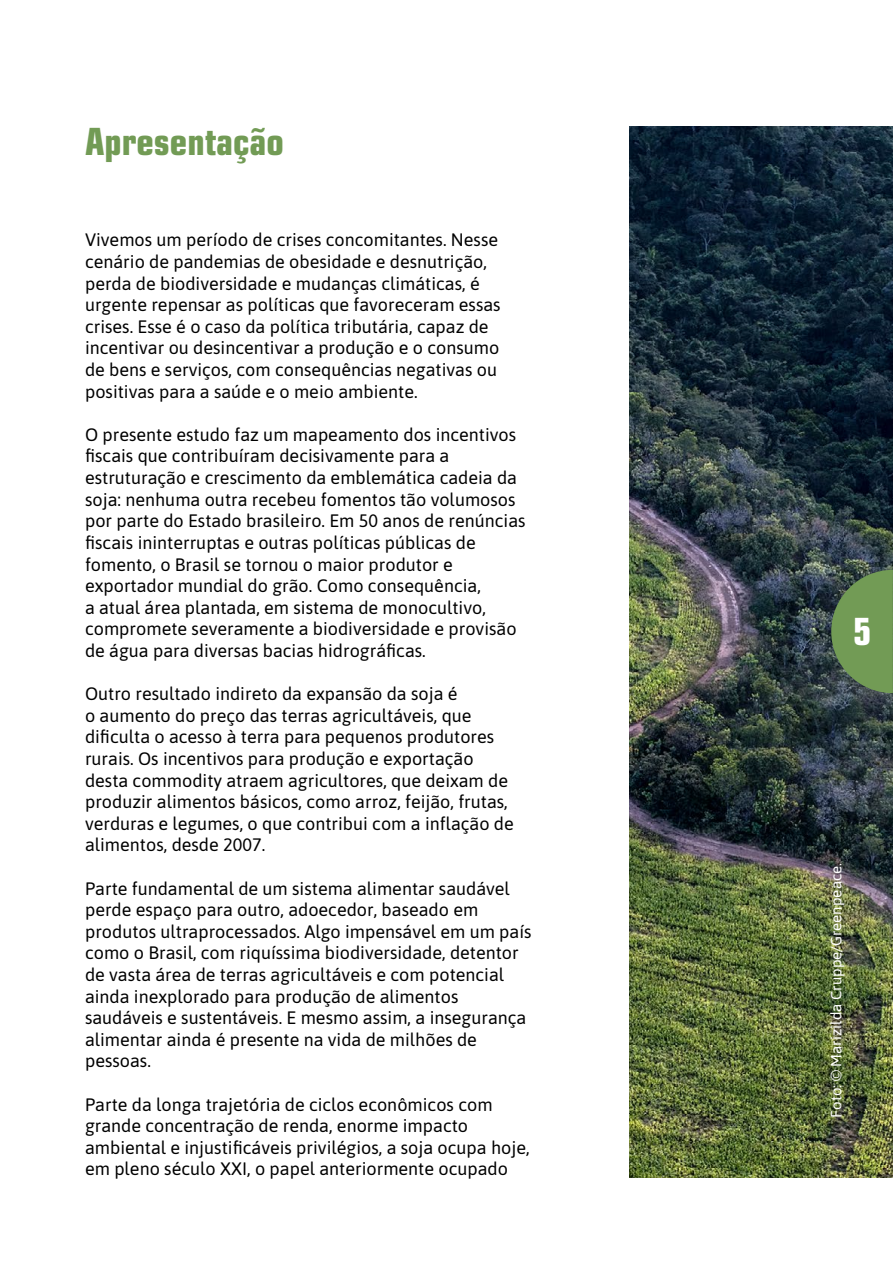
<style>
.page{position:relative;width:893px;height:1263px;background:#fff}
.page>*{position:absolute;margin:0;border:0;box-sizing:border-box;transform-origin:0 0}
.t1{font:700 condensed 37.5px "Eurostile LT Std";color:#729b55}
.t2{font:700 condensed 37.5px "Eurostile LT Std";color:#fff}
.t3{font:18px/21.6px "Asap";color:#000}
.t4{font:15px "Asap";color:#fff}
</style>
<div class="page">
<img style="left:629px;top:127px;width:264px;height:1051px">
<svg style="left:831px;top:570px;width:62px;height:123px;background:#658852"></svg>
<h1 class="t1" style="left:85px;top:119px;width:200px">Apresentação</h1>
<p class="t3" style="left:85px;top:228px;width:417px">Vivemos um período de crises concomitantes. Nesse cenário de pandemias de obesidade e desnutrição, perda de biodiversidade e mudanças climáticas, é urgente repensar as políticas que favoreceram essas crises. Esse é o caso da política tributária, capaz de incentivar ou desincentivar a produção e o consumo de bens e serviços, com consequências negativas ou positivas para a saúde e o meio ambiente.</p>
<p class="t3" style="left:85px;top:423px;width:442px">O presente estudo faz um mapeamento dos incentivos fiscais que contribuíram decisivamente para a estruturação e crescimento da emblemática cadeia da soja: nenhuma outra recebeu fomentos tão volumosos por parte do Estado brasileiro. Em 50 anos de renúncias fiscais ininterruptas e outras políticas públicas de fomento, o Brasil se tornou o maior produtor e exportador mundial do grão. Como consequência,<br>a atual área plantada, em sistema de monocultivo, compromete severamente a biodiversidade e provisão de água para diversas bacias hidrográficas.</p>
<p class="t3" style="left:85px;top:682px;width:430px">Outro resultado indireto da expansão da soja é<br>o aumento do preço das terras agricultáveis, que dificulta o acesso à terra para pequenos produtores rurais. Os incentivos para produção e exportação desta commodity atraem agricultores, que deixam de produzir alimentos básicos, como arroz, feijão, frutas, verduras e legumes, o que contribui com a inflação de alimentos, desde 2007.</p>
<p class="t3" style="left:85px;top:876px;width:448px">Parte fundamental de um sistema alimentar saudável perde espaço para outro, adoecedor, baseado em produtos ultraprocessados. Algo impensável em um país como o Brasil, com riquíssima biodiversidade, detentor de vasta área de terras agricultáveis e com potencial ainda inexplorado para produção de alimentos saudáveis e sustentáveis. E mesmo assim, a insegurança alimentar ainda é presente na vida de milhões de pessoas.</p>
<p class="t3" style="left:85px;top:1092px;width:446px">Parte da longa trajetória de ciclos econômicos com grande concentração de renda, enorme impacto ambiental e injustificáveis privilégios, a soja ocupa hoje, em pleno século XXI, o papel anteriormente ocupado</p>
<h1 class="t2" style="left:853px;top:609px;width:20px">5</h1>
<p class="t4" style="left:826px;top:1117px;width:256px;rotate:-90deg">Foto: © Marizilda Cruppe/Greenpeace.</p>
</div>
